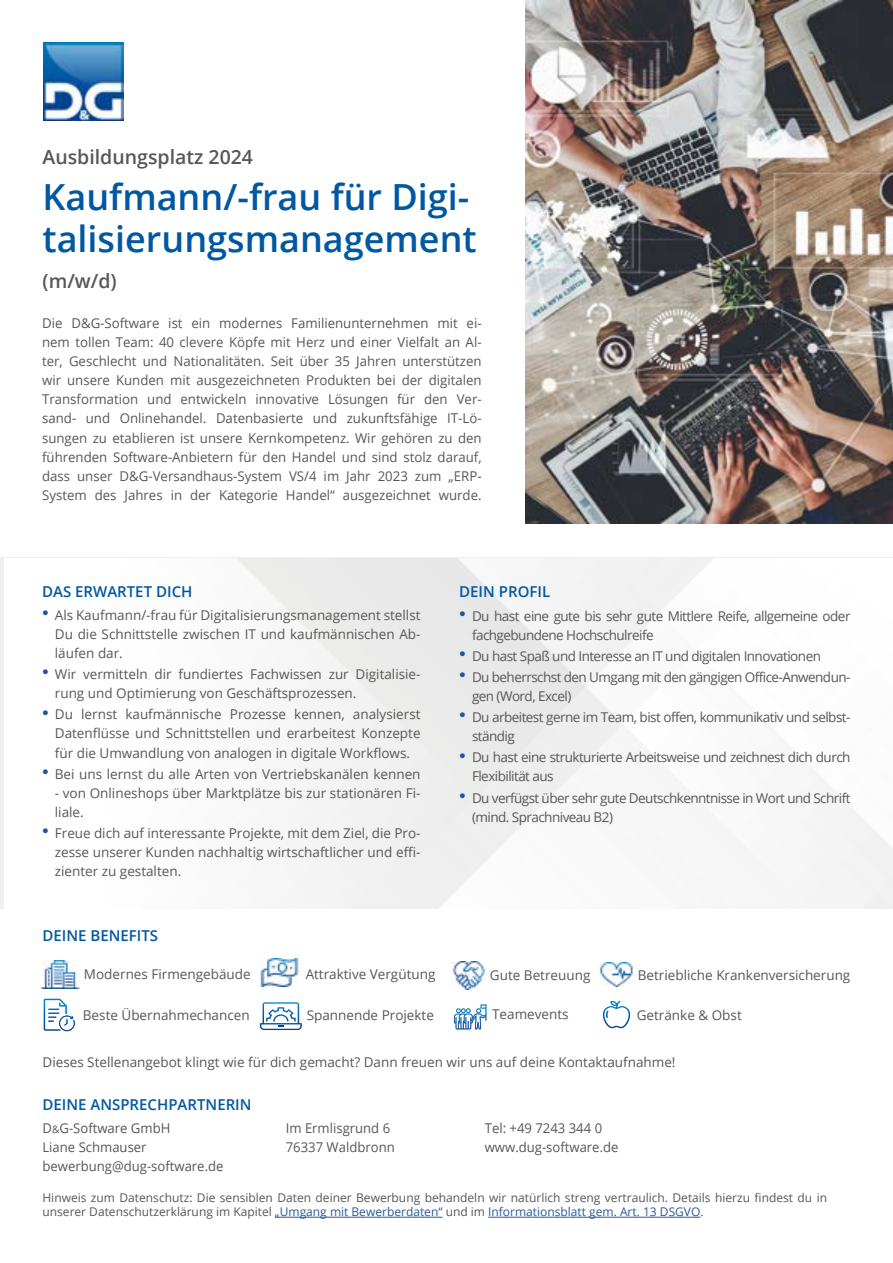
<style>
.page{position:relative;width:893px;height:1263px;background:#fff}
.page>*{position:absolute;margin:0;border:0;box-sizing:border-box;transform-origin:0 0}
.t1{font:600 36px/42px "Open Sans";color:#0058a1}
.t2{font:600 19.5px "Open Sans";color:#585756}
.t3{font:600 15px "Open Sans";color:#0058a1}
.t4{font:13.5px/19px "Open Sans";color:#575756;text-align:justify}
.t5{font:13.5px/19px "Open Sans";letter-spacing:-.04em;color:#575756}
.t6{font:12px/14.4px "Open Sans";color:#575756}
.s1{font-family:"News Gothic Std";color:#22539f}
.s2{font-size:10.5px}
.s3{color:#275b9b}
</style>
<div class="page">
<img style="left:43px;top:43px;width:81px;height:77px">
<hr style="left:275px;top:1217px;width:168px;height:1px;background:#275b9b">
<hr style="left:488px;top:1217px;width:212px;height:1px;background:#275b9b">
<img style="left:525px;top:0;width:368px;height:523px">
<img style="left:452px;top:962px;width:34px;height:27px">
<svg style="left:454px;top:1004px;width:32px;height:26px"></svg>
<svg style="left:603px;top:1001px;width:27px;height:28px"></svg>
<svg style="left:260px;top:1002px;width:42px;height:28px"></svg>
<svg style="left:44px;top:999px;width:31px;height:32px"></svg>
<img style="left:41px;top:960px;width:38px;height:29px">
<img style="left:260px;top:958px;width:39px;height:29px">
<img style="left:599px;top:962px;width:34px;height:24px">
<h2 class="t2" style="left:43px;top:144px;width:212px">Ausbildungsplatz 2024</h2>
<h1 class="t1" style="left:43px;top:176px;width:436px">Kaufmann/-frau für Digi&shy;talisierungsmanagement</h1>
<h2 class="t2" style="left:43px;top:268px;width:76px">(m/w/d)</h2>
<p class="t4" style="left:42px;top:313px;width:441px">Die D&amp;G-Software ist ein modernes Familienunternehmen mit ei&shy;nem tollen Team: 40 clevere Köpfe mit Herz und einer Vielfalt an Al&shy;ter, Geschlecht und Nationalitäten. Seit über 35 Jahren unterstützen wir unsere Kunden mit ausgezeichneten Produkten bei der digitalen Transformation und entwickeln innovative Lösungen für den Ver&shy;sand- und Onlinehandel. Datenbasierte und zukunftsfähige IT-Lö&shy;sungen zu etablieren ist unsere Kernkompetenz. Wir gehören zu den führenden Software-Anbietern für den Handel und sind stolz darauf, dass unser D&amp;G-Versandhaus-System VS/4 im Jahr 2023 zum „ERP-System des Jahres in der Kategorie Handel“ ausgezeichnet wurde.</p>
<p class="t3" style="left:42px;top:581px;width:152px">DAS ERWARTET DICH</p>
<p class="t4" style="left:55px;top:605px;width:367px;text-indent:-13px"><span class="s1">•</span> Als Kaufmann/-frau für Digitalisierungsmanagement stellst Du die Schnittstelle zwischen IT und kaufmännischen Ab&shy;läufen dar.</p>
<p class="t4" style="left:55px;top:664px;width:367px;text-indent:-13px"><span class="s1">•</span> Wir vermitteln dir fundiertes Fachwissen zur Digitalisie&shy;rung und Optimierung von Geschäftsprozessen.</p>
<p class="t4" style="left:55px;top:705px;width:367px;text-indent:-13px"><span class="s1">•</span> Du lernst kaufmännische Prozesse kennen, analysierst Datenflüsse und Schnittstellen und erarbeitest Konzepte für die Umwandlung von analogen in digitale Workflows.</p>
<p class="t4" style="left:42px;top:764px;width:380px"><span class="s1">•</span> Bei uns lernst du alle Arten von Vertriebskanälen kennen</p>
<p class="t4" style="left:55px;top:783px;width:367px">- von Onlineshops über Marktplätze bis zur stationären Fi&shy;liale.</p>
<p class="t4" style="left:55px;top:823px;width:367px;text-indent:-13px"><span class="s1">•</span> Freue dich auf interessante Projekte, mit dem Ziel, die Pro&shy;zesse unserer Kunden nachhaltig wirtschaftlicher und effi&shy;zienter zu gestalten.</p>
<p class="t3" style="left:43px;top:925px;width:117px">DEINE BENEFITS</p>
<p class="t3" style="left:459px;top:581px;width:92px">DEIN PROFIL</p>
<p class="t5" style="left:472px;top:606px;width:380px;text-indent:-13px"><span class="s1">•</span> Du hast eine gute bis sehr gute Mittlere Reife, allgemeine oder fachgebundene Hochschulreife</p>
<p class="t5" style="left:459px;top:646px;width:363px"><span class="s1">•</span> Du hast Spaß und Interesse an IT und digitalen Innovationen</p>
<p class="t5" style="left:472px;top:667px;width:380px;text-indent:-13px"><span class="s1">•</span> Du beherrschst den Umgang mit den gängigen Office-Anwendun&shy;gen (Word, Excel)</p>
<p class="t5" style="left:472px;top:707px;width:380px;text-indent:-13px"><span class="s1">•</span> Du arbeitest gerne im Team, bist offen, kommunikativ und selbst&shy;ständig</p>
<p class="t5" style="left:472px;top:748px;width:380px;text-indent:-13px"><span class="s1">•</span> Du hast eine strukturierte Arbeitsweise und zeichnest dich durch<br>Flexibilität aus</p>
<p class="t5" style="left:472px;top:788px;width:380px;text-indent:-13px"><span class="s1">•</span> Du verfügst über sehr gute Deutschkenntnisse in Wort und Schrift (mind. Sprachniveau B2)</p>
<p class="t4" style="left:84px;top:964px;width:168px">Modernes Firmengebäude</p>
<p class="t4" style="left:306px;top:964px;width:131px">Attraktive Vergütung</p>
<p class="t4" style="left:83px;top:1005px;width:168px">Beste Übernahmechancen</p>
<p class="t4" style="left:638px;top:965px;width:214px">Betriebliche Krankenversicherung</p>
<p class="t4" style="left:490px;top:965px;width:102px">Gute Betreuung</p>
<p class="t4" style="left:492px;top:1005px;width:78px">Teamevents</p>
<p class="t4" style="left:307px;top:1005px;width:129px">Spannende Projekte</p>
<p class="t4" style="left:637px;top:1005px;width:107px">Getränke &amp; Obst</p>
<p class="t4" style="left:43px;top:1052px;width:634px">Dieses Stellenangebot klingt wie für dich gemacht? Dann freuen wir uns auf deine Kontaktaufnahme!</p>
<p class="t3" style="left:43px;top:1094px;width:211px">DEINE ANSPRECHPARTNERIN</p>
<p class="t4" style="left:43px;top:1118px;width:129px">D<span class="s2">&amp;</span>G-Software GmbH</p>
<p class="t4" style="left:286px;top:1118px;width:106px">Im Ermlisgrund 6</p>
<p class="t4" style="left:485px;top:1118px;width:119px">Tel: +49 7243 344 0</p>
<p class="t4" style="left:43px;top:1137px;width:106px">Liane Schmauser</p>
<p class="t4" style="left:286px;top:1137px;width:110px">76337 Waldbronn</p>
<p class="t4" style="left:485px;top:1137px;width:135px">www.dug-software.de</p>
<p class="t4" style="left:43px;top:1156px;width:182px">bewerbung@dug-software.de</p>
<p class="t6" style="left:42px;top:1190px;width:786px">Hinweis zum Datenschutz: Die sensiblen Daten deiner Bewerbung behandeln wir natürlich streng vertraulich. Details hierzu findest du in unserer Datenschutzerklärung im Kapitel <span class="s3">„Umgang mit Bewerberdaten“</span> und im <span class="s3">Informationsblatt gem. Art. 13 DSGVO</span>.</p>
</div>
